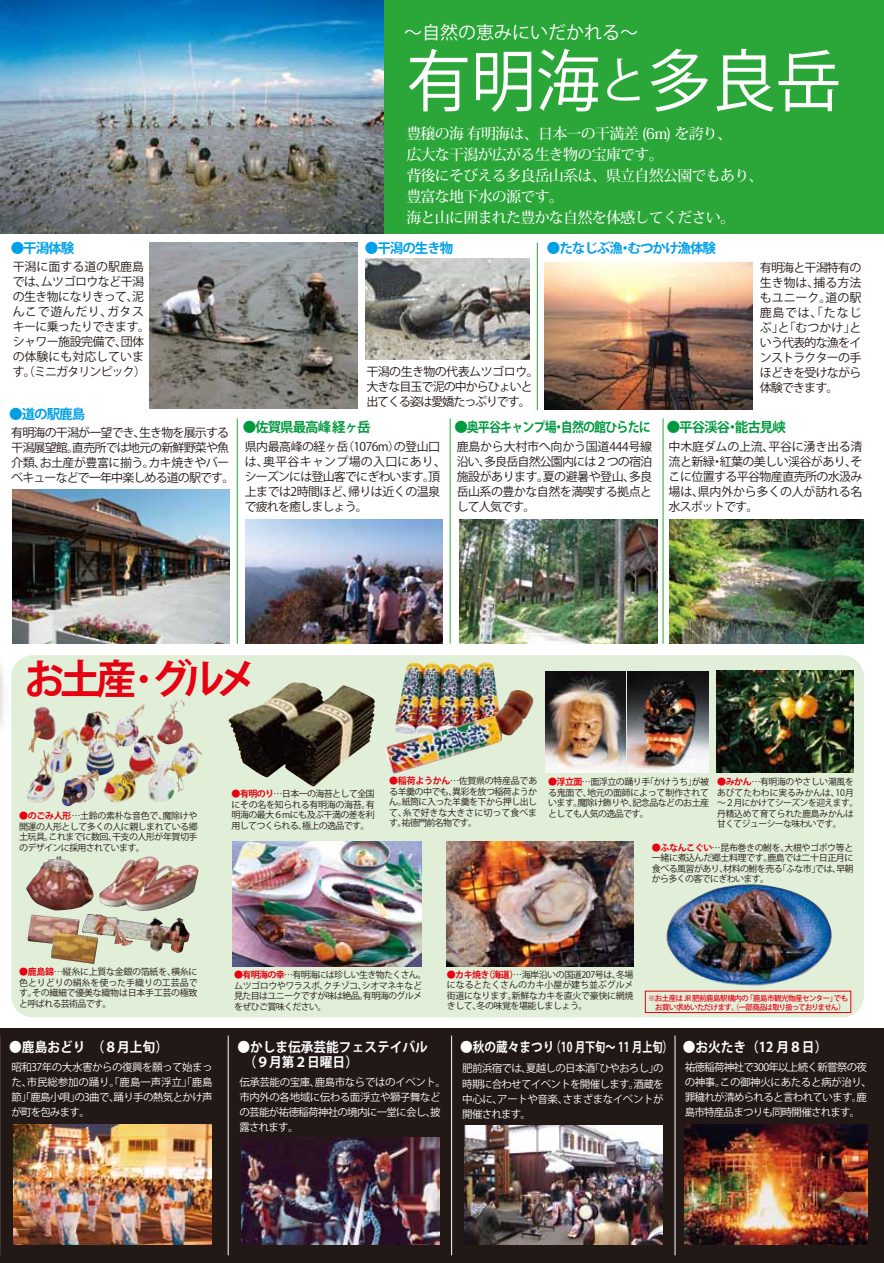
<style>
.page{position:relative;width:884px;height:1263px;background:#fff}
.page>*{position:absolute;margin:0;border:0;box-sizing:border-box;transform-origin:0 0}
.t1{font:67.35px "Koz Go Pro";color:#fff;scale:.96 1}
.t2{font:700 40.5px "Koz Go Pr 6 N";letter-spacing:-.16em;color:#e60012}
.t3{font:18px "Koz Go Pro";color:#fff}
.t4{font:500 15px/21px "Koz Min Pr 6 N";letter-spacing:-.05em;color:#fff}
.t5{font:700 13.5px/15px "Koz Go Pro";color:#fff;scale:.94 1}
.t6{font:700 13.5px "Koz Go Pro";letter-spacing:-.075em;color:#009a3e}
.t7{font:700 13.5px "Koz Go Pro";letter-spacing:-.075em;color:#00a0e9}
.t8{font:12px/15px "Koz Go Pr 6 N";letter-spacing:-.05em;color:#221815;text-align:justify}
.t9{font:12px/15px "Koz Go Pr 6 N";letter-spacing:-.07em;color:#221815}
.t10{font:12px/15px "Koz Go Pr 6 N";letter-spacing:-.085em;color:#221815}
.t11{font:10.5px/15px "Koz Go Pr 6 N";letter-spacing:-.065em;color:#fff;text-align:justify}
.t12{font:10.5px/15px "Koz Go Pr 6 N";letter-spacing:-.045em;color:#fff}
.t13{font:9px/10.5px "Koz Go Pr 6 N";letter-spacing:-.055em;color:#221815;text-align:justify}
.t14{font:9px/10.5px "Koz Go Pr 6 N";letter-spacing:-.03em;color:#221815}
.t15{font:9px/10.5px "Koz Go Pr 6 N";letter-spacing:-.075em;color:#221815}
.t16{font:500 7.5px/9px "Koz Go Pro";letter-spacing:-.075em;color:#e60012}
.s1{font-size:48.15px}
.s2{font-size:31.5px}
.s3{font-family:"Koz Go Pro";font-weight:700;color:#e60012}
.s4{font-family:"Koz Min Pr 6 N";font-weight:800}
</style>
<div class="page">
<img style="left:0;top:0;width:883px;height:1262px">
<h3 class="t3" style="left:404px;top:20px;width:235px">～自然の恵みにいだかれる～</h3>
<h1 class="t1" style="left:406px;top:37px;width:454px">有明海<span class="s1">と</span>多良岳</h1>
<h3 class="t4" style="left:406px;top:123px;width:359px">豊穣の海 有明海は、日本一の干満差 (6m) を誇り、<br>広大な干潟が広がる生き物の宝庫です。<br>背後にそびえる多良岳山系は、県立自然公園でもあり、豊富な地下水の源です。<br>海と山に囲まれた豊かな自然を体感してください。</h3>
<h3 class="t7" style="left:11px;top:239px;width:65px">●干潟体験</h3>
<h3 class="t7" style="left:365px;top:239px;width:90px">●干潟の生き物</h3>
<h3 class="t7" style="left:546px;top:240px;width:171px">●たなじぶ漁・むつかけ漁体験</h3>
<h3 class="t8" style="left:13px;top:259px;width:139px;text-align:left">干潟に面する道の駅鹿島では、ムツゴロウなど干潟の生き物になりきって、泥んこで遊んだり、ガタスキーに乗ったりできます。シャワー施設完備で、団体の体験にも対応しています。（ミニガタリンピック）</h3>
<h3 class="t8" style="left:759px;top:260px;width:103px">有明海と干潟特有の生き物は、捕る方法もユニーク。道の駅鹿島では、「たなじぶ」と「むつかけ」という代表的な漁をインストラクターの手ほどきを受けながら体験できます。</h3>
<h3 class="t10" style="left:366px;top:364px;width:174px">干潟の生き物の代表ムツゴロウ。大きな目玉で泥の中からひょいと出てくる姿は愛嬌たっぷりです。</h3>
<h3 class="t7" style="left:9px;top:405px;width:77px">●道の駅鹿島</h3>
<h3 class="t6" style="left:454px;top:419px;width:198px">●奥平谷キャンプ場・自然の館ひらたに</h3>
<h3 class="t9" style="left:11px;top:425px;width:219px">有明海の干潟が一望でき、生き物を展示する</h3>
<h3 class="t6" style="left:666px;top:419px;width:121px">●平谷渓谷・能古見峡</h3>
<h3 class="t9" style="left:11px;top:440px;width:224px">干潟展望館。直売所では地元の新鮮野菜や魚介類、お土産が豊富に揃う。カキ焼きやバーベキューなどで一年中楽しめる道の駅です。</h3>
<h3 class="t6" style="left:243px;top:419px;width:129px">●佐賀県最高峰 経ヶ岳</h3>
<h3 class="t8" style="left:668px;top:439px;width:195px">中木庭ダムの上流、平谷に湧き出る清流と新緑・紅葉の美しい渓谷があり、そこに位置する平谷物産直売所の水汲み場は、県内外から多くの人が訪れる名水スポットです。</h3>
<h3 class="t8" style="left:456px;top:439px;width:197px">鹿島から大村市へ向かう国道444号線沿い、多良岳自然公園内には２つの宿泊施設があります。夏の避暑や登山、多良岳山系の豊かな自然を満喫する拠点として人気です。</h3>
<h3 class="t8" style="left:245px;top:439px;width:203px;text-align:left">県内最高峰の経ヶ岳（1076m）の登山口は、奥平谷キャンプ場の入口にあり、シーズンには登山客でにぎわいます。頂上までは2時間ほど、帰りは近くの温泉で疲れを癒しましょう。</h3>
<h2 class="t2" style="left:24px;top:656px;width:234px">お土産<span class="s2">・</span>グルメ</h2>
<p class="t13" style="left:19px;top:810px;width:180px"><span class="s3">●のごみ人形</span><span class="s4">…</span>土鈴の素朴な音色で、魔除けや開運の人形として多くの人に親しまれている郷土玩具。これまでに数回、干支の人形が年賀切手のデザインに採用されています。</p>
<p class="t13" style="left:231px;top:788px;width:145px"><span class="s3">●有明のり</span><span class="s4">…</span>日本一の海苔として全国にその名を知られる有明海の海苔。有明海の最大６mにも及ぶ干満の差を利用してつくられる、極上の逸品です。</p>
<p class="t13" style="left:389px;top:775px;width:149px"><span class="s3">●稲荷ようかん</span><span class="s4">…</span>佐賀県の特産品である羊羹の中でも、異彩を放つ稲荷ようかん。紙筒に入った羊羹を下から押し出して、糸で好きな大きさに切って食べます。祐徳門前名物です。</p>
<p class="t13" style="left:548px;top:776px;width:163px"><span class="s3">●浮立面</span><span class="s4">…</span>面浮立の踊り手「かけうち」が被る鬼面で、地元の面師によって制作されています。魔除け飾りや、記念品などのお土産としても人気の逸品です。</p>
<p class="t14" style="left:717px;top:776px;width:142px"><span class="s3">●みかん</span><span class="s4">…</span>有明海のやさしい潮風をあびてたわわに実るみかんは、10月～２月にかけてシーズンを迎えます。丹精込めて育てられた鹿島みかんは甘くてジューシーな味わいです。</p>
<p class="t13" style="left:651px;top:842px;width:203px"><span class="s3">●ふなんこぐい</span><span class="s4">…</span>昆布巻きの鮒を、大根やゴボウ等と一緒に煮込んだ郷土料理です。鹿島では二十日正月に食べる風習があり、材料の鮒を売る「ふな市」では、早朝から多くの客でにぎわいます。</p>
<p class="t13" style="left:19px;top:966px;width:180px"><span class="s3">●鹿島錦</span><span class="s4">…</span>縦糸に上質な金銀の箔紙を、横糸に色とりどりの絹糸を使った手織りの工芸品です。その繊細で優美な織物は日本手工芸の極致と呼ばれる芸術品です。</p>
<p class="t15" style="left:234px;top:969px;width:194px"><span class="s3">●有明海の幸</span><span class="s4">…</span>有明海には珍しい生き物たくさん。ムツゴロウやワラスボ、クチゾコ、シオマネキなど見た目はユニークですが味は絶品。有明海のグルメをぜひご賞味ください。</p>
<p class="t13" style="left:447px;top:969px;width:188px"><span class="s3">●カキ焼き（海道）</span><span class="s4">…</span>海岸沿いの国道207号は、冬場になるとたくさんのカキ小屋が建ち並ぶグルメ街道になります。新鮮なカキを直火で豪快に網焼きして、冬の味覚を堪能しましょう。</p>
<p class="t16" style="left:647px;top:993px;width:202px">※お土産は JR 肥前鹿島駅構内の「鹿島市観光物産センター」でも　お買い求めいただけます。（一部商品は取り扱っておりません）</p>
<h3 class="t5" style="left:9px;top:1040px;width:170px">●鹿島おどり　（８月上旬）</h3>
<p class="t11" style="left:11px;top:1059px;width:203px">昭和37年の大水害からの復興を願って始まった、市民総参加の踊り。「鹿島一声浮立」「鹿島節」「鹿島小唄」の3曲で、踊り手の熱気とかけ声が町を包みます。</p>
<h3 class="t5" style="left:237px;top:1040px;width:204px">●かしま伝承芸能フェステイバル　（９月第２日曜日）</h3>
<p class="t12" style="left:239px;top:1074px;width:208px">伝承芸能の宝庫、鹿島市ならではのイベント。市内外の各地域に伝わる面浮立や獅子舞などの芸能が祐徳稲荷神社の境内に一堂に会し、披露されます。</p>
<h3 class="t5" style="left:460px;top:1040px;width:227px">●秋の蔵々まつり（10 月下旬～ 11 月上旬）</h3>
<p class="t11" style="left:462px;top:1061px;width:203px">肥前浜宿では、夏越しの日本酒「ひやおろし」の時期に合わせてイベントを開催します。酒蔵を中心に、アートや音楽、さまざまなイベントが開催されます。</p>
<h3 class="t5" style="left:682px;top:1040px;width:155px">●お火たき（12 月８日）</h3>
<p class="t11" style="left:684px;top:1059px;width:189px;text-align:left">祐徳稲荷神社で300年以上続く新嘗祭の夜の神事。この御神火にあたると病が治り、罪穢れが清められると言われています。鹿島市特産品まつりも同時開催されます。</p>
</div>
